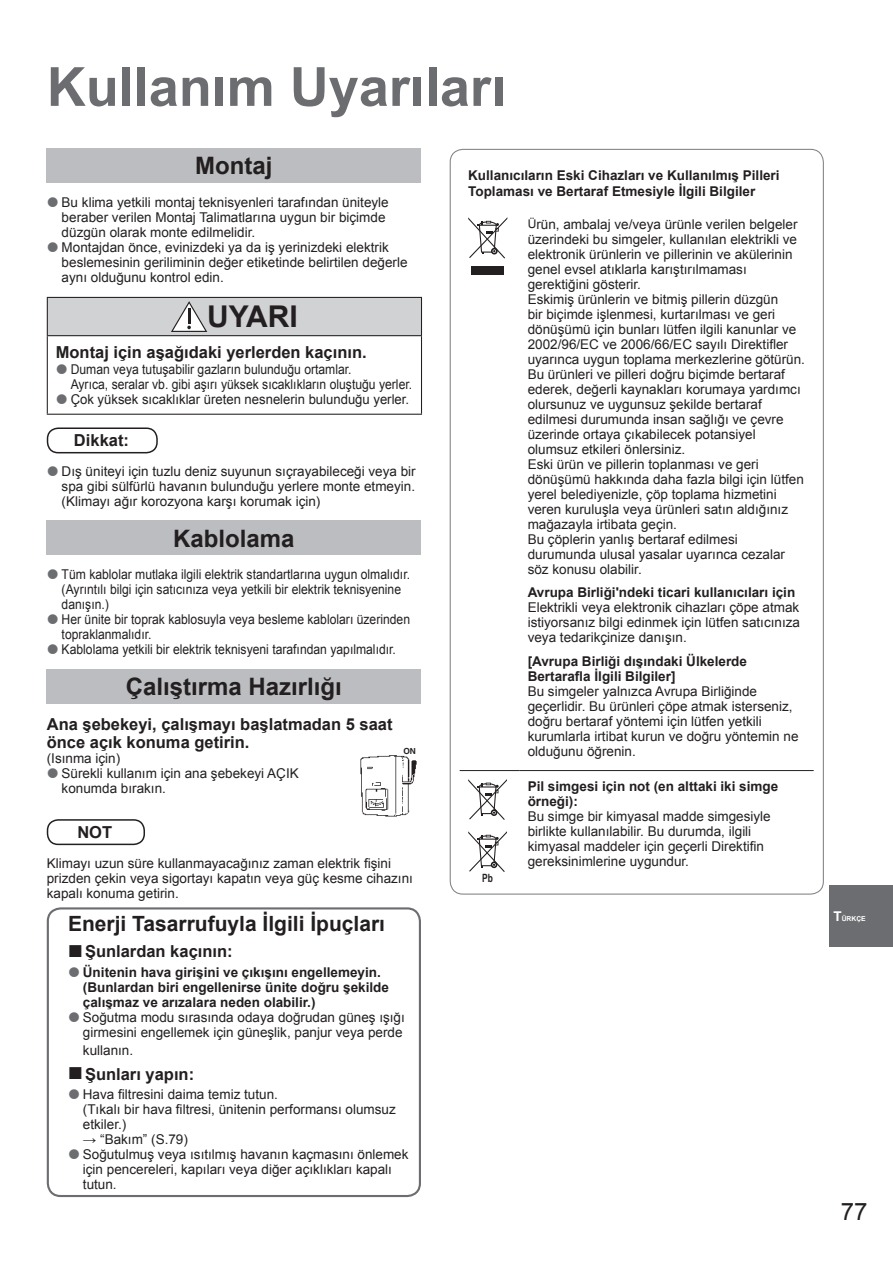
<style>
.page{position:relative;width:893px;height:1263px;background:#fff}
.page>*{position:absolute;margin:0;border:0;box-sizing:border-box;transform-origin:0 0}
.t1{font:700 54px "Arial";color:#6c6d70}
.t2{font:700 30px "Arial";color:#231f20}
.t3{font:700 24px "Arial";color:#231f20}
.t4{font:24px "Arial";color:#231f20}
.t5{font:700 21px "Arial";color:#231f20}
.t6{font:700 16.5px/18px "Arial";color:#231f20}
.t7{font:13.5px/15px "Arial";color:#231f20}
.t8{font:13.5px/15px "Arial";color:#231f20;scale:.9 1}
.t9{font:700 13.5px/15px "Arial";color:#231f20}
.t10{font:700 11.4px "Arial Narrow";color:#231f20;scale:.9 1}
.t11{font:700 8.4px "Helvetica";color:#231f20}
.t12{font:700 6.75px "Arial";color:#fff}
.s1{font-size:12px}
.s2{font-size:13.5px}
</style>
<div class="page">
<div style="left:829px;top:885px;width:64px;height:61px;background:#6c6d70"></div>
<div style="left:47px;top:149px;width:374px;height:34px;background:#bcbdc0"></div>
<div style="left:47px;top:297px;width:374px;height:39px;background:#d1d2d4"></div>
<hr style="left:47px;top:297px;width:375px;height:1px;background:#231f20">
<hr style="left:47px;top:298px;width:1px;height:37px;background:#231f20">
<hr style="left:421px;top:298px;width:1px;height:37px;background:#231f20">
<hr style="left:47px;top:335px;width:375px;height:1px;background:#231f20">
<hr style="left:47px;top:336px;width:1px;height:78px;background:#231f20">
<hr style="left:421px;top:336px;width:1px;height:78px;background:#231f20">
<hr style="left:47px;top:414px;width:375px;height:1px;background:#231f20">
<svg style="left:171px;top:301px;width:36px;height:31px"></svg>
<div style="left:47px;top:427px;width:111px;height:26px;border:2px solid #231f20;border-radius:11px"></div>
<div style="left:47px;top:521px;width:374px;height:34px;background:#bcbdc0"></div>
<div style="left:47px;top:669px;width:374px;height:34px;background:#bcbdc0"></div>
<img style="left:360px;top:755px;width:57px;height:62px">
<div style="left:47px;top:819px;width:98px;height:26px;border:2px solid #231f20;border-radius:11px"></div>
<hr style="left:460px;top:770px;width:59px;height:1px;background:#231f20">
<hr style="left:519px;top:770px;width:295px;height:1px;background:#231f20">
<svg style="left:468px;top:217px;width:39px;height:41px"></svg>
<div style="left:471px;top:266px;width:33px;height:8px;background:#231f20"></div>
<svg style="left:468px;top:779px;width:39px;height:41px"></svg>
<svg style="left:468px;top:831px;width:39px;height:41px"></svg>
<div style="left:47px;top:907px;width:374px;height:290px;border:2px solid #6c6d70;border-radius:13px"></div>
<h1 class="t1" style="left:47px;top:51px;width:461px">Kullanım Uyarıları</h1>
<h3 class="t3" style="left:195px;top:150px;width:79px">Montaj</h3>
<p class="t7" style="left:62px;top:195px;width:347px">Bu klima yetkili montaj teknisyenleri tarafından üniteyle beraber verilen Montaj Talimatlarına uygun bir biçimde düzgün olarak monte edilmelidir.<br>Montajdan önce, evinizdeki ya da iş yerinizdeki elektrik beslemesinin geriliminin değer etiketinde belirtilen değerle aynı olduğunu kontrol edin.</p>
<h2 class="t2" style="left:207px;top:297px;width:92px">UYARI</h2>
<p class="t6" style="left:56px;top:344px;width:312px">Montaj için aşağıdaki yerlerden kaçının.</p>
<p class="t8" style="left:71px;top:362px;width:381px">Duman veya tutuşabilir gazların bulunduğu ortamlar.<br>Ayrıca, seralar vb. gibi aşırı yüksek sıcaklıkların oluştuğu yerler.<br>Çok yüksek sıcaklıklar üreten nesnelerin bulunduğu yerler.</p>
<p class="t6" style="left:74px;top:432px;width:57px">Dikkat:</p>
<p class="t7" style="left:62px;top:464px;width:356px;text-align:justify">Dış üniteyi için tuzlu deniz suyunun sıçrayabileceği veya bir spa gibi sülfürlü havanın bulunduğu yerlere monte etmeyin. (Klimayı ağır korozyona karşı korumak için)</p>
<h3 class="t3" style="left:173px;top:522px;width:123px">Kablolama</h3>
<p class="t8" style="left:62px;top:567px;width:389px">Tüm kablolar mutlaka ilgili elektrik standartlarına uygun olmalıdır. (Ayrıntılı bilgi için satıcınıza veya yetkili bir elektrik teknisyenine danışın.)<br>Her ünite bir toprak kablosuyla veya besleme kabloları üzerinden topraklanmalıdır.<br>Kablolama yetkili bir elektrik teknisyeni tarafından yapılmalıdır.</p>
<h3 class="t3" style="left:126px;top:670px;width:218px">Çalıştırma Hazırlığı</h3>
<p class="t6" style="left:47px;top:716px;width:347px">Ana şebekeyi, çalışmayı başlatmadan 5 saat önce açık konuma getirin.</p>
<p class="t7" style="left:62px;top:751px;width:239px;text-indent:-15px">(Isınma için)<br>Sürekli kullanım için ana şebekeyi AÇIK konumda bırakın.</p>
<p class="t11" style="left:403px;top:746px;width:14px">ON</p>
<p class="t6" style="left:77px;top:823px;width:36px">NOT</p>
<p class="t7" style="left:47px;top:856px;width:368px">Klimayı uzun süre kullanmayacağınız zaman elektrik fişini prizden çekin veya sigortayı kapatın veya güç kesme cihazını kapalı konuma getirin.</p>
<h3 class="t5" style="left:68px;top:910px;width:319px">Enerji Tasarrufuyla İlgili İpuçları</h3>
<p class="t6" style="left:85px;top:943px;width:149px">Şunlardan kaçının:</p>
<p class="t9" style="left:83px;top:965px;width:308px">Ünitenin hava girişini ve çıkışını engellemeyin. (Bunlardan biri engellenirse ünite doğru şekilde çalışmaz ve arızalara neden olabilir.)</p>
<p class="t7" style="left:83px;top:1009px;width:323px">Soğutma modu sırasında odaya doğrudan güneş ışığı girmesini engellemek için güneşlik, panjur veya perde</p>
<p class="t7" style="left:83px;top:1042px;width:52px">kullanın.</p>
<p class="t6" style="left:85px;top:1065px;width:111px">Şunları yapın:</p>
<p class="t7" style="left:83px;top:1087px;width:314px">Hava filtresini daima temiz tutun.<br>(Tıkalı bir hava filtresi, ünitenin performansı olumsuz etkiler.)</p>
<p class="t7" style="left:83px;top:1132px;width:327px">→ “Bakım” (S.79)<br>Soğutulmuş veya ısıtılmış havanın kaçmasını önlemek için pencereleri, kapıları veya diğer açıklıkları kapalı tutun.</p>
<p class="t9" style="left:468px;top:167px;width:313px;line-height:16.5px">Kullanıcıların Eski Cihazları ve Kullanılmış Pilleri<br>Toplaması ve Bertaraf Etmesiyle İlgili Bilgiler</p>
<p class="t7" style="left:528px;top:217px;width:279px"><span class="s1">Ü</span>rün, ambalaj ve/veya ürünle verilen belgeler üzerindeki bu simgeler, kullanılan elektrikli ve elektronik ürünlerin ve pillerinin ve akülerinin genel evsel atıklarla karıştırılmaması gerektiğini gösterir.<br>Eskimiş ürünlerin ve bitmiş pillerin düzgün<br>bir biçimde işlenmesi, kurtarılması ve geri dönüşümü için bunları lütfen ilgili kanunlar ve 2002/96/EC ve 2006/66/EC sayılı Direktifler uyarınca uygun toplama merkezlerine götürün.<br>Bu ürünleri ve pilleri doğru biçimde bertaraf ederek, değerli kaynakları korumaya yardımcı olursunuz ve uygunsuz şekilde bertaraf edilmesi durumunda insan sağlığı ve çevre üzerinde ortaya çıkabilecek potansiyel olumsuz etkileri önlersiniz.<br>Eski ürün ve pillerin toplanması ve geri dönüşümü hakkında daha fazla bilgi için lütfen yerel belediyenizle, çöp toplama hizmetini veren kuruluşla veya ürünleri satın aldığınız mağazayla irtibata geçin.<br>Bu çöplerin yanlış bertaraf edilmesi durumunda ulusal yasalar uyarınca cezalar söz konusu olabilir.</p>
<p class="t9" style="left:528px;top:585px;width:269px">Avrupa Birliği'ndeki ticari kullanıcıları için</p>
<p class="t7" style="left:528px;top:600px;width:274px;text-align:justify">Elektrikli veya elektronik cihazları çöpe atmak istiyorsanız bilgi edinmek için lütfen satıcınıza veya tedarikçinize danışın.</p>
<p class="t9" style="left:528px;top:654px;width:221px">[Avrupa Birliği dışındaki Ülkelerde<br>Bertarafla İlgili Bilgiler]</p>
<p class="t7" style="left:528px;top:684px;width:272px">Bu simgeler yalnızca Avrupa Birliğinde geçerlidir. Bu ürünleri çöpe atmak isterseniz, doğru bertaraf yöntemi için lütfen yetkili kurumlarla irtibat kurun ve doğru yöntemin ne olduğunu öğrenin.</p>
<p class="t10" style="left:482px;top:870px;width:13px">Pb</p>
<p class="t9" style="left:528px;top:779px;width:252px">Pil simgesi için not (en alttaki iki simge örneği):</p>
<p class="t7" style="left:528px;top:808px;width:245px">Bu simge bir kimyasal madde simgesiyle birlikte kullanılabilir. Bu durumda, ilgili kimyasal maddeler için geçerli Direktifin gereksinimlerine uygundur.</p>
<p class="t12" style="left:833px;top:914px;width:34px"><span class="s2">T</span>ÜRKÇE</p>
<h3 class="t4" style="left:841px;top:1196px;width:28px">77</h3>
</div>
